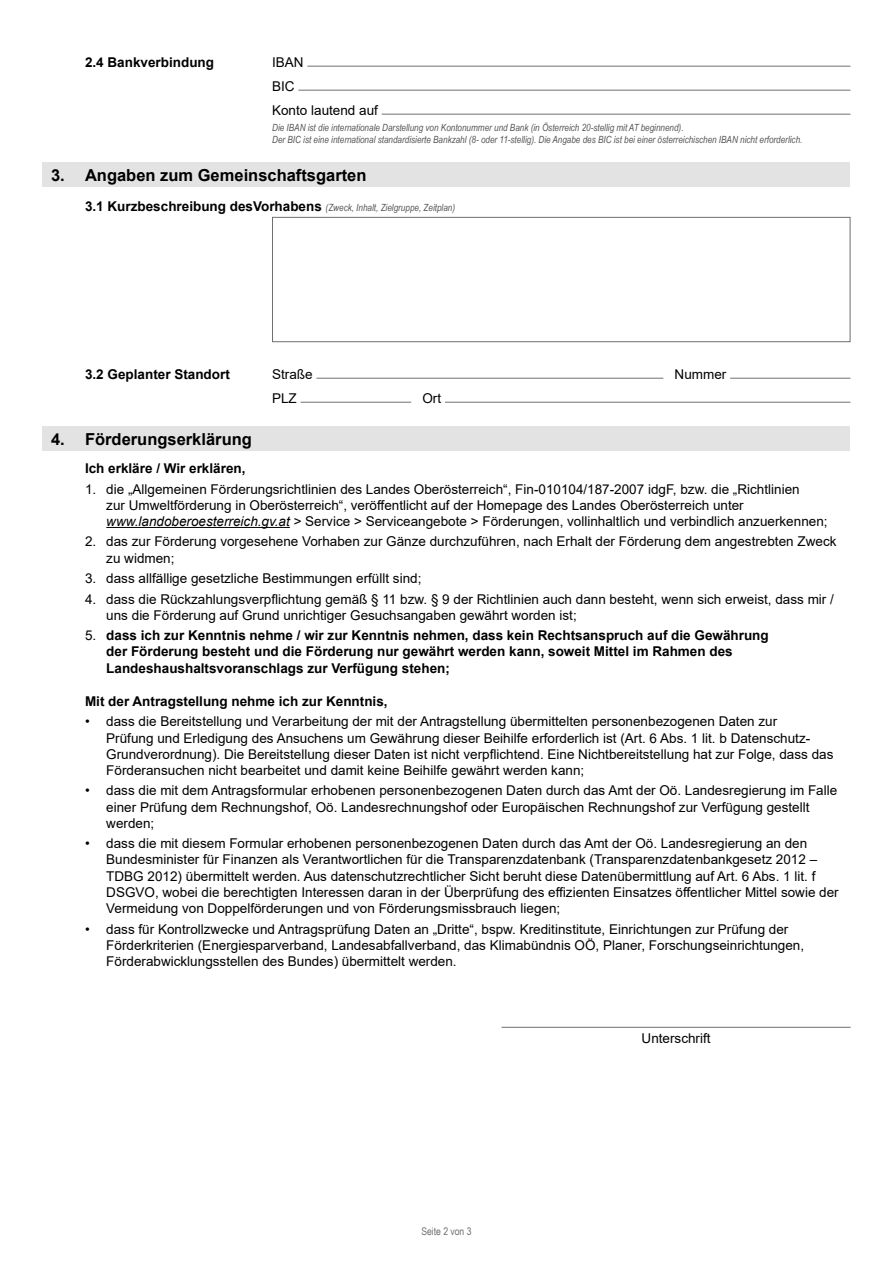
<style>
.page{position:relative;width:893px;height:1263px;background:#fff}
.page>*{position:absolute;margin:0;border:0;box-sizing:border-box;transform-origin:0 0}
.Formularabschnitt_H2{font:700 16.5px "Arial";color:#000}
.Formularabschnitt_P_Text{font:13.5px/16.2px "Arial";color:#000}
.Anlagen_P_Fließtext_ohne_Grundlinienrast{font:700 13.5px/16.2px "Arial";color:#000}
.Formularabschnitt_P_Text-2{font:700 13.5px "Arial";color:#000}
.Formular_Abschluss_P_Text_-_OHNE_Grundli{font:700 13.5px "Arial";color:#000}
.Formularabschnitt_P_Datum_Unterschrift{font:13.5px "Arial";color:#000}
.t1{font:10.5px "Arial Narrow";color:#6f6f6e}
.Formularabschnitt_P_Text-3{font:italic 9.9px/11.9px "Arial Narrow";color:#565656}
.s1{font-family:"Arial";font-weight:700;font-style:normal;font-size:13.5px;color:#000}
.s2{font-style:italic}
.s3{font-weight:400}
</style>
<div class="page">
<hr style="left:307px;top:66px;width:543px;height:1px;background:#6f6f6e">
<hr style="left:298px;top:90px;width:552px;height:1px;background:#6f6f6e">
<hr style="left:382px;top:114px;width:468px;height:1px;background:#6f6f6e">
<div style="left:43px;top:163px;width:807px;height:24px;background:#e3e3e3"></div>
<div style="left:272px;top:217px;width:578px;height:125px;border:1px solid #6f6f6e"></div>
<hr style="left:316px;top:378px;width:347px;height:1px;background:#6f6f6e">
<hr style="left:730px;top:378px;width:120px;height:1px;background:#6f6f6e">
<hr style="left:301px;top:402px;width:110px;height:1px;background:#6f6f6e">
<hr style="left:445px;top:402px;width:405px;height:1px;background:#6f6f6e">
<hr style="left:106px;top:527px;width:184px;height:1px;background:#000">
<hr style="left:501px;top:1027px;width:350px;height:1px;background:#6f6f6e">
<div style="left:43px;top:427px;width:807px;height:24px;background:#e3e3e3"></div>
<p class="Formularabschnitt_P_Text-2" style="left:85px;top:52px;width:131px">2.4 Bankverbindung</p>
<p class="Formularabschnitt_P_Text" style="left:272px;top:50px;width:107px;line-height:24px">IBAN<br>BIC<br>Konto lautend auf</p>
<p class="Formularabschnitt_P_Text-3" style="left:272px;top:121px;width:532px">Die IBAN ist die internationale Darstellung von Kontonummer und Bank (in Österreich 20-stellig mit AT beginnend).<br>Der BIC ist eine international standardisierte Bankzahl (8- oder 11-stellig). Die Angabe des BIC ist bei einer österreichischen IBAN nicht erforderlich.</p>
<h2 class="Formularabschnitt_H2" style="left:51px;top:163px;width:317px">3. Angaben zum Gemeinschaftsgarten</h2>
<p class="Formularabschnitt_P_Text-3" style="left:85px;top:201px;width:372px"><span class="s1">3.1 Kurzbeschreibung desVorhabens</span> (Zweck, Inhalt, Zielgruppe, Zeitplan)</p>
<p class="Formularabschnitt_P_Text-2" style="left:85px;top:364px;width:146px">3.2 Geplanter Standort</p>
<p class="Formularabschnitt_P_Text" style="left:272px;top:366px;width:42px">Straße</p>
<p class="Formularabschnitt_P_Text" style="left:675px;top:366px;width:53px">Nummer</p>
<p class="Formularabschnitt_P_Text" style="left:272px;top:390px;width:26px">PLZ</p>
<p class="Formularabschnitt_P_Text" style="left:422px;top:390px;width:20px">Ort</p>
<h2 class="Formularabschnitt_H2" style="left:51px;top:427px;width:202px">4. Förderungserklärung</h2>
<p class="Formular_Abschluss_P_Text_-_OHNE_Grundli" style="left:85px;top:459px;width:162px">Ich erkläre / Wir erklären,</p>
<p class="Formularabschnitt_P_Text" style="left:106px;top:481px;width:723px;text-indent:-21px">1. die „Allgemeinen Förderungsrichtlinien des Landes Oberösterreich“, Fin-010104/187-2007 idgF, bzw. die „Richtlinien<br>zur Umweltförderung in Oberösterreich“, veröffentlicht auf der Homepage des Landes Oberösterreich unter <span class="s2">www.landoberoesterreich.gv.at</span> &gt; Service &gt; Serviceangebote &gt; Förderungen, vollinhaltlich und verbindlich anzuerkennen;</p>
<p class="Formularabschnitt_P_Text" style="left:106px;top:533px;width:732px;text-indent:-21px">2. das zur Förderung vorgesehene Vorhaben zur Gänze durchzuführen, nach Erhalt der Förderung dem angestrebten Zweck zu widmen;</p>
<p class="Formularabschnitt_P_Text" style="left:85px;top:570px;width:338px">3. dass allfällige gesetzliche Bestimmungen erfüllt sind;</p>
<p class="Formularabschnitt_P_Text" style="left:106px;top:591px;width:729px;text-indent:-21px">4. dass die Rückzahlungsverpflichtung gemäß § 11 bzw. § 9 der Richtlinien auch dann besteht, wenn sich erweist, dass mir / uns die Förderung auf Grund unrichtiger Gesuchsangaben gewährt worden ist;</p>
<p class="Anlagen_P_Fließtext_ohne_Grundlinienrast" style="left:106px;top:627px;width:664px;text-indent:-21px"><span class="s3">5.</span> dass ich zur Kenntnis nehme / wir zur Kenntnis nehmen, dass kein Rechtsanspruch auf die Gewährung der Förderung besteht und die Förderung nur gewährt werden kann, soweit Mittel im Rahmen des<br>Landeshaushaltsvoranschlags zur Verfügung stehen;</p>
<p class="Anlagen_P_Fließtext_ohne_Grundlinienrast" style="left:85px;top:693px;width:304px">Mit der Antragstellung nehme ich zur Kenntnis,</p>
<p class="Formularabschnitt_P_Text" style="left:106px;top:713px;width:729px;text-indent:-21px">• dass die Bereitstellung und Verarbeitung der mit der Antragstellung übermittelten personenbezogenen Daten zur<br>Prüfung und Erledigung des Ansuchens um Gewährung dieser Beihilfe erforderlich ist (Art. 6 Abs. 1 lit. b Datenschutz-Grundverordnung). Die Bereitstellung dieser Daten ist nicht verpflichtend. Eine Nichtbereitstellung hat zur Folge, dass das Förderansuchen nicht bearbeitet und damit keine Beihilfe gewährt werden kann;</p>
<p class="Formularabschnitt_P_Text" style="left:106px;top:782px;width:732px;text-indent:-21px">• dass die mit dem Antragsformular erhobenen personenbezogenen Daten durch das Amt der Oö. Landesregierung im Falle einer Prüfung dem Rechnungshof, Oö. Landesrechnungshof oder Europäischen Rechnungshof zur Verfügung gestellt werden;</p>
<p class="Formularabschnitt_P_Text" style="left:106px;top:835px;width:734px;text-indent:-21px">• dass die mit diesem Formular erhobenen personenbezogenen Daten durch das Amt der Oö. Landesregierung an den Bundesminister für Finanzen als Verantwortlichen für die Transparenzdatenbank (Transparenzdatenbankgesetz 2012 – TDBG 2012) übermittelt werden. Aus datenschutzrechtlicher Sicht beruht diese Datenübermittlung auf Art. 6 Abs. 1 lit. f DSGVO, wobei die berechtigten Interessen daran in der Überprüfung des effizienten Einsatzes öffentlicher Mittel sowie der Vermeidung von Doppelförderungen und von Förderungsmissbrauch liegen;</p>
<p class="Formularabschnitt_P_Text" style="left:106px;top:920px;width:699px;text-indent:-21px">• dass für Kontrollzwecke und Antragsprüfung Daten an „Dritte“, bspw. Kreditinstitute, Einrichtungen zur Prüfung der<br>Förderkriterien (Energiesparverband, Landesabfallverband, das Klimabündnis OÖ, Planer, Forschungseinrichtungen,<br>Förderabwicklungsstellen des Bundes) übermittelt werden.</p>
<p class="t1" style="left:421px;top:1223px;width:52px">Seite 2 von 3</p>
<p class="Formularabschnitt_P_Datum_Unterschrift" style="left:642px;top:1029px;width:71px">Unterschrift</p>
</div>
